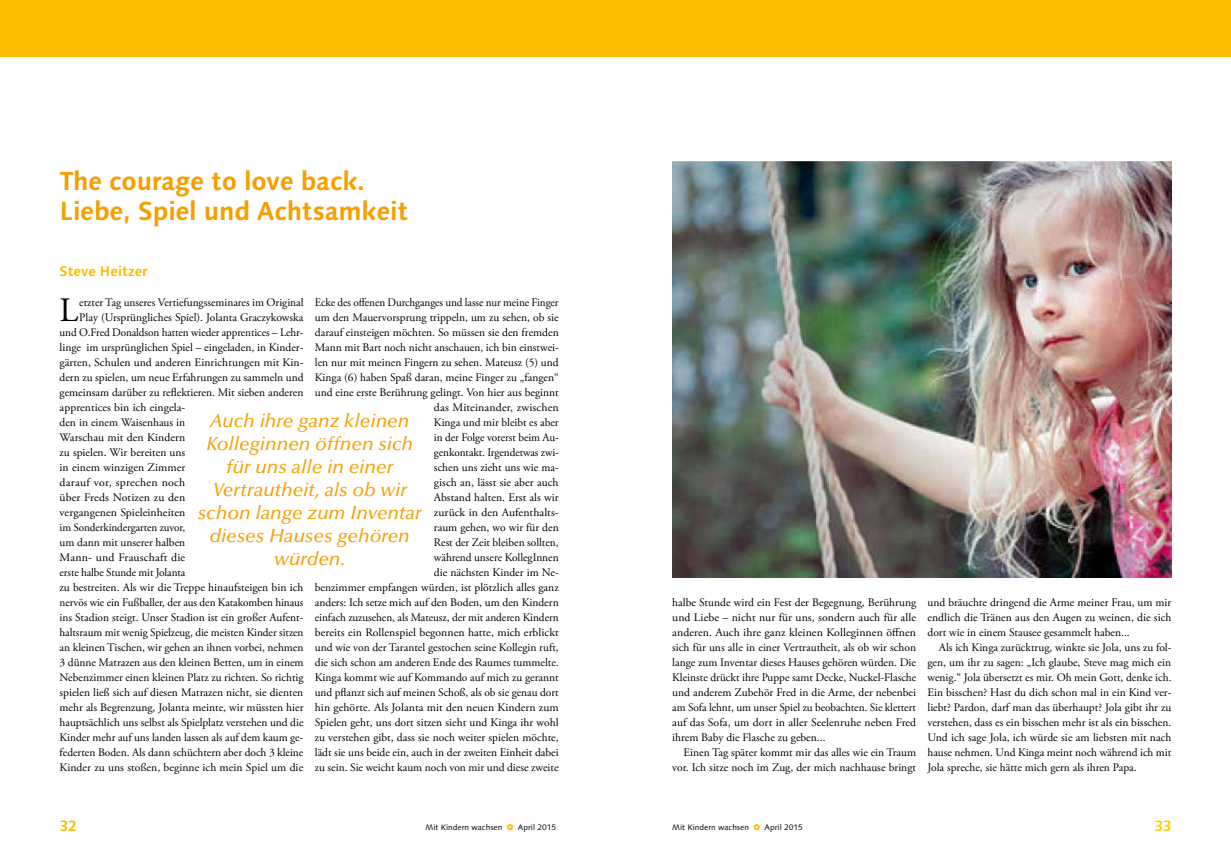
<style>
.page{position:relative;width:1231px;height:842px;background:#fff}
.page>*{position:absolute;margin:0;border:0;box-sizing:border-box;transform-origin:0 0}
.t1{font:34.1px "Adobe Garamond Pro";color:#000}
.t2{font:700 26px/30px "Syntax Next LT Pro";letter-spacing:-.01em;color:#f59f00}
.t3{font:italic 500 19px/23px "Optima LT Std";color:#f59f00;text-align:center}
.t4{font:700 15px "Syntax Next LT Pro";color:#fabb00}
.t5{font:700 15px "Syntax Next LT Pro";color:#fecc00}
.t6{font:700 14px "Syntax Next LT Pro";color:#fabb00}
.t7{font:11.5px/15px "Adobe Garamond Pro";color:#000;text-align:justify}
.t8{font:11.5px "Adobe Garamond Pro";letter-spacing:.02em;color:#000}
.t9{font:8px "Syntax Next LT Pro";color:#000}
.s1{color:#fabb00}
</style>
<div class="page">
<div style="left:615px;top:0;width:615px;height:57px;background:#fabb00"></div>
<div style="left:0;top:0;width:615px;height:57px;background:#fabb00"></div>
<img style="left:672px;top:162px;width:499px;height:415px">
<h2 class="t2" style="left:60px;top:165px;width:350px">The courage to love back.<br>Liebe, Spiel und Achtsamkeit</h2>
<p class="t6" style="left:60px;top:262px;width:89px">Steve Heitzer</p>
<h1 class="t1" style="left:60px;top:290px;width:20px">L</h1>
<p class="t7" style="left:79px;top:295px;width:226px">etzter Tag unseres Vertiefungsseminares im Original</p>
<p class="t7" style="left:315px;top:295px;width:245px;text-align:right">Ecke des offenen Durchganges und lasse nur meine Finger um den Mauervorsprung trippeln, um zu sehen, ob sie darauf einsteigen möchten. So müssen sie den fremden Mann mit Bart noch nicht anschauen, ich bin einstwei&shy;len nur mit meinen Fingern zu sehen. Mateusz (5) und Kinga (6) haben Spaß daran, meine Finger zu „fangen“ und eine erste Berührung gelingt. Von hier aus beginnt das Miteinander, zwischen<br>Kinga und mir bleibt es aber<br>in der Folge vorerst beim Au-<br>genkontakt. Irgendetwas zwi-<br>schen uns zieht uns wie ma-<br>gisch an, lässt sie aber auch<br>Abstand halten. Erst als wir<br>zurück in den Aufenthalts-<br>raum gehen, wo wir für den<br>Rest der Zeit bleiben sollten,<br>während unsere KollegInnen<br>die nächsten Kinder im Ne-<br>benzimmer empfangen würden, ist plötzlich alles ganz anders: Ich setze mich auf den Boden, um den Kindern einfach zuzusehen, als Mateusz, der mit anderen Kindern bereits ein Rollenspiel begonnen hatte, mich erblickt und wie von der Tarantel gestochen seine Kollegin ruft, die sich schon am anderen Ende des Raumes tummelte.<br>Kinga kommt wie auf Kommando auf mich zu gerannt und pflanzt sich auf meinen Schoß, als ob sie genau dort hin gehörte. Als Jolanta mit den neuen Kindern zum Spielen geht, uns dort sitzen sieht und Kinga ihr wohl zu verstehen gibt, dass sie noch weiter spielen möchte, lädt sie uns beide ein, auch in der zweiten Einheit dabei zu sein. Sie weicht kaum noch von mir und diese zweite</p>
<p class="t7" style="left:79px;top:310px;width:226px">Play (Ursprüngliches Spiel). Jolanta Graczykowska</p>
<p class="t7" style="left:60px;top:325px;width:245px">und O.Fred Donaldson hatten wieder apprentices – Lehr-</p>
<p class="t7" style="left:60px;top:340px;width:245px">linge im ursprünglichen Spiel – eingeladen, in Kinder-</p>
<p class="t7" style="left:60px;top:355px;width:245px">gärten, Schulen und anderen Einrichtungen mit Kin-</p>
<p class="t7" style="left:60px;top:370px;width:245px">dern zu spielen, um neue Erfahrungen zu sammeln und</p>
<p class="t7" style="left:60px;top:385px;width:245px">gemeinsam darüber zu reflektieren. Mit sieben anderen</p>
<p class="t7" style="left:60px;top:400px;width:127px">apprentices bin ich eingela-</p>
<p class="t7" style="left:60px;top:415px;width:127px">den in einem Waisenhaus in</p>
<p class="t7" style="left:60px;top:430px;width:127px">Warschau mit den Kindern</p>
<p class="t7" style="left:60px;top:445px;width:127px">zu spielen. Wir bereiten uns</p>
<p class="t7" style="left:60px;top:460px;width:127px">in einem winzigen Zimmer</p>
<p class="t8" style="left:60px;top:475px;width:127px">darauf vor, sprechen noch</p>
<p class="t7" style="left:60px;top:490px;width:127px">über Freds Notizen zu den</p>
<p class="t7" style="left:60px;top:505px;width:127px">vergangenen Spieleinheiten</p>
<p class="t7" style="left:60px;top:520px;width:127px">im Sonderkindergarten zuvor,</p>
<p class="t7" style="left:60px;top:535px;width:127px">um dann mit unserer halben</p>
<p class="t7" style="left:60px;top:550px;width:127px">Mann- und Frauschaft die</p>
<p class="t7" style="left:60px;top:565px;width:127px">erste halbe Stunde mit Jolanta</p>
<p class="t7" style="left:60px;top:580px;width:245px">zu bestreiten. Als wir die Treppe hinaufsteigen bin ich</p>
<p class="t7" style="left:60px;top:595px;width:245px">nervös wie ein Fußballer, der aus den Katakomben hinaus</p>
<p class="t7" style="left:60px;top:610px;width:245px">ins Stadion steigt. Unser Stadion ist ein großer Aufent-</p>
<p class="t7" style="left:60px;top:625px;width:245px">haltsraum mit wenig Spielzeug, die meisten Kinder sitzen</p>
<p class="t7" style="left:60px;top:640px;width:245px">an kleinen Tischen, wir gehen an ihnen vorbei, nehmen</p>
<p class="t7" style="left:60px;top:655px;width:245px">3 dünne Matrazen aus den kleinen Betten, um in einem</p>
<p class="t7" style="left:60px;top:670px;width:245px">Nebenzimmer einen kleinen Platz zu richten. So richtig</p>
<p class="t7" style="left:60px;top:685px;width:245px">spielen ließ sich auf diesen Matrazen nicht, sie dienten</p>
<p class="t7" style="left:60px;top:700px;width:245px">mehr als Begrenzung, Jolanta meinte, wir müssten hier</p>
<p class="t7" style="left:60px;top:715px;width:245px">hauptsächlich uns selbst als Spielplatz verstehen und die</p>
<p class="t7" style="left:60px;top:730px;width:245px">Kinder mehr auf uns landen lassen als auf dem kaum ge-</p>
<p class="t7" style="left:60px;top:745px;width:245px">federten Boden. Als dann schüchtern aber doch 3 kleine</p>
<p class="t7" style="left:60px;top:760px;width:245px">Kinder zu uns stoßen, beginne ich mein Spiel um die</p>
<h3 class="t3" style="left:198px;top:409px;width:225px">Auch ihre ganz kleinen<br>Kolleginnen öffnen sich für uns alle in einer<br>Vertrautheit, als ob wir schon lange zum Inventar dieses Hauses gehören würden.</h3>
<p class="t7" style="left:672px;top:595px;width:245px">halbe Stunde wird ein Fest der Begegnung, Berührung und Liebe – nicht nur für uns, sondern auch für alle anderen. Auch ihre ganz kleinen Kolleginnen öffnen sich für uns alle in einer Vertrautheit, als ob wir schon lange zum Inventar dieses Hauses gehören würden. Die Kleinste drückt ihre Puppe samt Decke, Nuckel-Flasche und anderem Zubehör Fred in die Arme, der nebenbei am Sofa lehnt, um unser Spiel zu beobachten. Sie klettert auf das Sofa, um dort in aller Seelenruhe neben Fred ihrem Baby die Flasche zu geben...</p>
<p class="t7" style="left:672px;top:745px;width:245px;text-align:right">Einen Tag später kommt mir das alles wie ein Traum vor. Ich sitze noch im Zug, der mich nachhause bringt</p>
<p class="t7" style="left:927px;top:595px;width:245px">und bräuchte dringend die Arme meiner Frau, um mir endlich die Tränen aus den Augen zu weinen, die sich dort wie in einem Stausee gesammelt haben...</p>
<p class="t7" style="left:927px;top:640px;width:245px;text-indent:11px">Als ich Kinga zurücktrug, winkte sie Jola, uns zu fol&shy;gen, um ihr zu sagen: „Ich glaube, Steve mag mich ein wenig.“ Jola übersetzt es mir. Oh mein Gott, denke ich.<br>Ein bisschen? Hast du dich schon mal in ein Kind ver&shy;liebt? Pardon, darf man das überhaupt? Jola gibt ihr zu verstehen, dass es ein bisschen mehr ist als ein bisschen.<br>Und ich sage Jola, ich würde sie am liebsten mit nach hause nehmen. Und Kinga meint noch während ich mit Jola spreche, sie hätte mich gern als ihren Papa.</p>
<h3 class="t4" style="left:60px;top:816px;width:18px">32</h3>
<p class="t9" style="left:425px;top:822px;width:132px">Mit Kindern wachsen <span class="s1">✿</span> April 2015</p>
<p class="t9" style="left:672px;top:822px;width:132px">Mit Kindern wachsen <span class="s1">✿</span> April 2015</p>
<h3 class="t5" style="left:1154px;top:817px;width:18px">33</h3>
</div>
